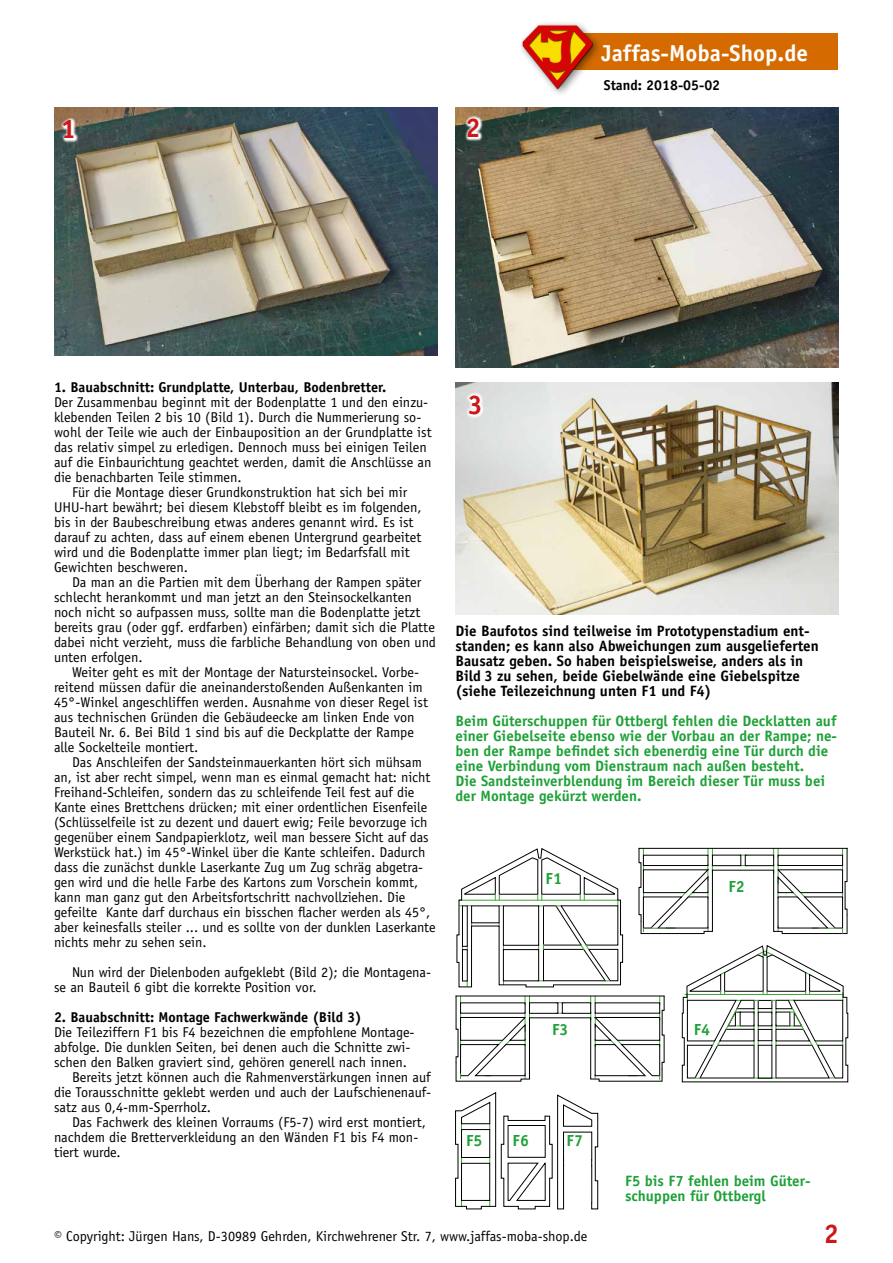
<style>
.page{position:relative;width:893px;height:1263px;background:#fff}
.page>*{position:absolute;margin:0;border:0;box-sizing:border-box;transform-origin:0 0}
.t1{font:700 27px "Officina Sans";color:#cd171a}
.t2{font:700 23.1px "Officina Sans";color:#fff}
.t3{font:700 16.05px "Officina Sans";color:#1fa138}
.t4{font:700 15px/15px "Officina Sans";color:#1fa138}
.t5{font:700 15px/15px "Officina Sans";color:#000}
.t6{font:14.25px/15px "Officina Sans";color:#000}
.t7{font:700 14.25px "Officina Sans";color:#000}
</style>
<div class="page">
<img style="left:54px;top:107px;width:383px;height:249px">
<img style="left:455px;top:107px;width:384px;height:261px">
<img style="left:455px;top:382px;width:384px;height:232px">
<svg style="left:455px;top:1092px;width:143px;height:118px"></svg>
<svg style="left:455px;top:995px;width:210px;height:87px"></svg>
<svg style="left:638px;top:847px;width:210px;height:87px"></svg>
<svg style="left:681px;top:945px;width:167px;height:138px"></svg>
<svg style="left:456px;top:848px;width:167px;height:140px"></svg>
<div style="left:552px;top:33px;width:286px;height:36px;background:#d56b00"></div>
<div style="left:518px;top:20px;width:85px;height:78px;background:#000;opacity:.5"></div>
<img style="left:520px;top:24px;width:74px;height:65px">
<svg style="left:60px;top:117px;width:18px;height:26px"></svg>
<svg style="left:464px;top:115px;width:19px;height:26px"></svg>
<svg style="left:466px;top:392px;width:19px;height:26px"></svg>
<h2 class="t2" style="left:601px;top:39px;width:208px">Jaffas-Moba-Shop.de</h2>
<h1 class="t1" style="left:61px;top:112px;width:17px">1</h1>
<h1 class="t1" style="left:466px;top:111px;width:17px">2</h1>
<p class="t7" style="left:604px;top:76px;width:118px">Stand: 2018-05-02</p>
<p class="t7" style="left:54px;top:378px;width:334px">1. Bauabschnitt: Grundplatte, Unterbau, Bodenbretter.</p>
<p class="t6" style="left:54px;top:394px;width:376px">Der Zusammenbau beginnt mit der Bodenplatte 1 und den einzu-</p>
<p class="t6" style="left:54px;top:409px;width:369px">klebenden Teilen 2 bis 10 (Bild 1). Durch die Nummerierung so-</p>
<p class="t6" style="left:54px;top:424px;width:379px">wohl der Teile wie auch der Einbauposition an der Grundplatte ist</p>
<p class="t6" style="left:54px;top:439px;width:374px">das relativ simpel zu erledigen. Dennoch muss bei einigen Teilen</p>
<p class="t6" style="left:54px;top:454px;width:379px">auf die Einbaurichtung geachtet werden, damit die Anschlüsse an</p>
<p class="t6" style="left:54px;top:470px;width:189px">die benachbarten Teile stimmen.</p>
<p class="t6" style="left:72px;top:485px;width:337px">Für die Montage dieser Grundkonstruktion hat sich bei mir</p>
<p class="t6" style="left:54px;top:500px;width:369px">UHU-hart bewährt; bei diesem Klebstoff bleibt es im folgenden,</p>
<p class="t6" style="left:54px;top:515px;width:361px">bis in der Baubeschreibung etwas anderes genannt wird. Es ist</p>
<p class="t6" style="left:54px;top:530px;width:369px">darauf zu achten, dass auf einem ebenen Untergrund gearbeitet</p>
<p class="t6" style="left:54px;top:545px;width:357px">wird und die Bodenplatte immer plan liegt; im Bedarfsfall mit</p>
<p class="t6" style="left:54px;top:560px;width:136px">Gewichten beschweren.</p>
<p class="t6" style="left:72px;top:575px;width:351px">Da man an die Partien mit dem Überhang der Rampen später</p>
<p class="t6" style="left:54px;top:590px;width:359px">schlecht herankommt und man jetzt an den Steinsockelkanten</p>
<p class="t6" style="left:54px;top:605px;width:368px">noch nicht so aufpassen muss, sollte man die Bodenplatte jetzt</p>
<p class="t6" style="left:54px;top:620px;width:382px">bereits grau (oder ggf. erdfarben) einfärben; damit sich die Platte</p>
<p class="t6" style="left:54px;top:635px;width:384px">dabei nicht verzieht, muss die farbliche Behandlung von oben und</p>
<p class="t6" style="left:54px;top:650px;width:90px">unten erfolgen.</p>
<p class="t6" style="left:72px;top:665px;width:349px">Weiter geht es mit der Montage der Natursteinsockel. Vorbe-</p>
<p class="t6" style="left:54px;top:680px;width:370px">reitend müssen dafür die aneinanderstoßenden Außenkanten im</p>
<p class="t6" style="left:54px;top:695px;width:376px">45°-Winkel angeschliffen werden. Ausnahme von dieser Regel ist</p>
<p class="t6" style="left:54px;top:710px;width:362px">aus technischen Gründen die Gebäudeecke am linken Ende von</p>
<p class="t6" style="left:54px;top:725px;width:361px">Bauteil Nr. 6. Bei Bild 1 sind bis auf die Deckplatte der Rampe</p>
<p class="t6" style="left:54px;top:740px;width:146px">alle Sockelteile montiert.</p>
<p class="t6" style="left:72px;top:754px;width:351px">Das Anschleifen der Sandsteinmauerkanten hört sich mühsam</p>
<p class="t6" style="left:54px;top:769px;width:378px">an, ist aber recht simpel, wenn man es einmal gemacht hat: nicht</p>
<p class="t6" style="left:54px;top:784px;width:362px">Freihand-Schleifen, sondern das zu schleifende Teil fest auf die</p>
<p class="t6" style="left:54px;top:799px;width:375px">Kante eines Brettchens drücken; mit einer ordentlichen Eisenfeile</p>
<p class="t6" style="left:54px;top:814px;width:375px">(Schlüsselfeile ist zu dezent und dauert ewig; Feile bevorzuge ich</p>
<p class="t6" style="left:54px;top:829px;width:376px">gegenüber einem Sandpapierklotz, weil man bessere Sicht auf das</p>
<p class="t6" style="left:54px;top:845px;width:373px">Werkstück hat.) im 45°-Winkel über die Kante schleifen. Dadurch</p>
<p class="t6" style="left:54px;top:860px;width:371px">dass die zunächst dunkle Laserkante Zug um Zug schräg abgetra-</p>
<p class="t6" style="left:54px;top:874px;width:366px">gen wird und die helle Farbe des Kartons zum Vorschein kommt,</p>
<p class="t6" style="left:54px;top:889px;width:353px">kann man ganz gut den Arbeitsfortschritt nachvollziehen. Die</p>
<p class="t6" style="left:54px;top:904px;width:378px">gefeilte Kante darf durchaus ein bisschen flacher werden als 45°,</p>
<p class="t6" style="left:54px;top:919px;width:383px">aber keinesfalls steiler ... und es sollte von der dunklen Laserkante</p>
<p class="t6" style="left:54px;top:934px;width:154px">nichts mehr zu sehen sein.</p>
<p class="t6" style="left:54px;top:964px;width:379px;text-indent:18px">Nun wird der Dielenboden aufgeklebt (Bild 2); die Montagena&shy;se an Bauteil 6 gibt die korrekte Position vor.</p>
<p class="t7" style="left:54px;top:1008px;width:309px">2. Bauabschnitt: Montage Fachwerkwände (Bild 3)</p>
<p class="t6" style="left:54px;top:1024px;width:361px">Die Teileziffern F1 bis F4 bezeichnen die empfohlene Montage-</p>
<p class="t6" style="left:54px;top:1039px;width:358px">abfolge. Die dunklen Seiten, bei denen auch die Schnitte zwi-</p>
<p class="t6" style="left:54px;top:1055px;width:355px">schen den Balken graviert sind, gehören generell nach innen.</p>
<p class="t6" style="left:72px;top:1070px;width:360px">Bereits jetzt können auch die Rahmenverstärkungen innen auf</p>
<p class="t6" style="left:54px;top:1085px;width:379px">die Torausschnitte geklebt werden und auch der Laufschienenauf-</p>
<p class="t6" style="left:54px;top:1100px;width:159px">satz aus 0,4-mm-Sperrholz.</p>
<p class="t6" style="left:72px;top:1115px;width:355px">Das Fachwerk des kleinen Vorraums (F5-7) wird erst montiert,</p>
<p class="t6" style="left:54px;top:1130px;width:366px">nachdem die Bretterverkleidung an den Wänden F1 bis F4 mon-</p>
<p class="t6" style="left:54px;top:1145px;width:68px">tiert wurde.</p>
<h1 class="t1" style="left:468px;top:387px;width:17px">3</h1>
<p class="t5" style="left:455px;top:624px;width:365px">Die Baufotos sind teilweise im Prototypenstadium ent&shy;standen; es kann also Abweichungen zum ausgelieferten Bausatz geben. So haben beispielsweise, anders als in Bild 3 zu sehen, beide Giebelwände eine Giebelspitze (siehe Teilezeichnung unten F1 und F4)</p>
<p class="t4" style="left:455px;top:714px;width:383px">Beim Güterschuppen für Ottbergl fehlen die Decklatten auf einer Giebelseite ebenso wie der Vorbau an der Rampe; ne&shy;ben der Rampe befindet sich ebenerdig eine Tür durch die eine Verbindung vom Dienstraum nach außen besteht.<br>Die Sandsteinverblendung im Bereich dieser Tür muss bei der Montage gekürzt werden.</p>
<p class="t3" style="left:546px;top:868px;width:18px">F1</p>
<p class="t3" style="left:728px;top:877px;width:18px">F2</p>
<p class="t3" style="left:552px;top:1020px;width:18px">F3</p>
<p class="t3" style="left:466px;top:1131px;width:18px">F5</p>
<p class="t3" style="left:513px;top:1131px;width:18px">F6</p>
<p class="t3" style="left:567px;top:1131px;width:18px">F7</p>
<p class="t3" style="left:694px;top:1020px;width:18px">F4</p>
<p class="t4" style="left:625px;top:1173px;width:187px">F5 bis F7 fehlen beim Güter&shy;schuppen für Ottbergl</p>
<p class="t6" style="left:54px;top:1228px;width:535px">© Copyright: Jürgen Hans, D-30989 Gehrden, Kirchwehrener Str. 7, www.jaffas-moba-shop.de</p>
<h1 class="t1" style="left:824px;top:1217px;width:17px">2</h1>
</div>
